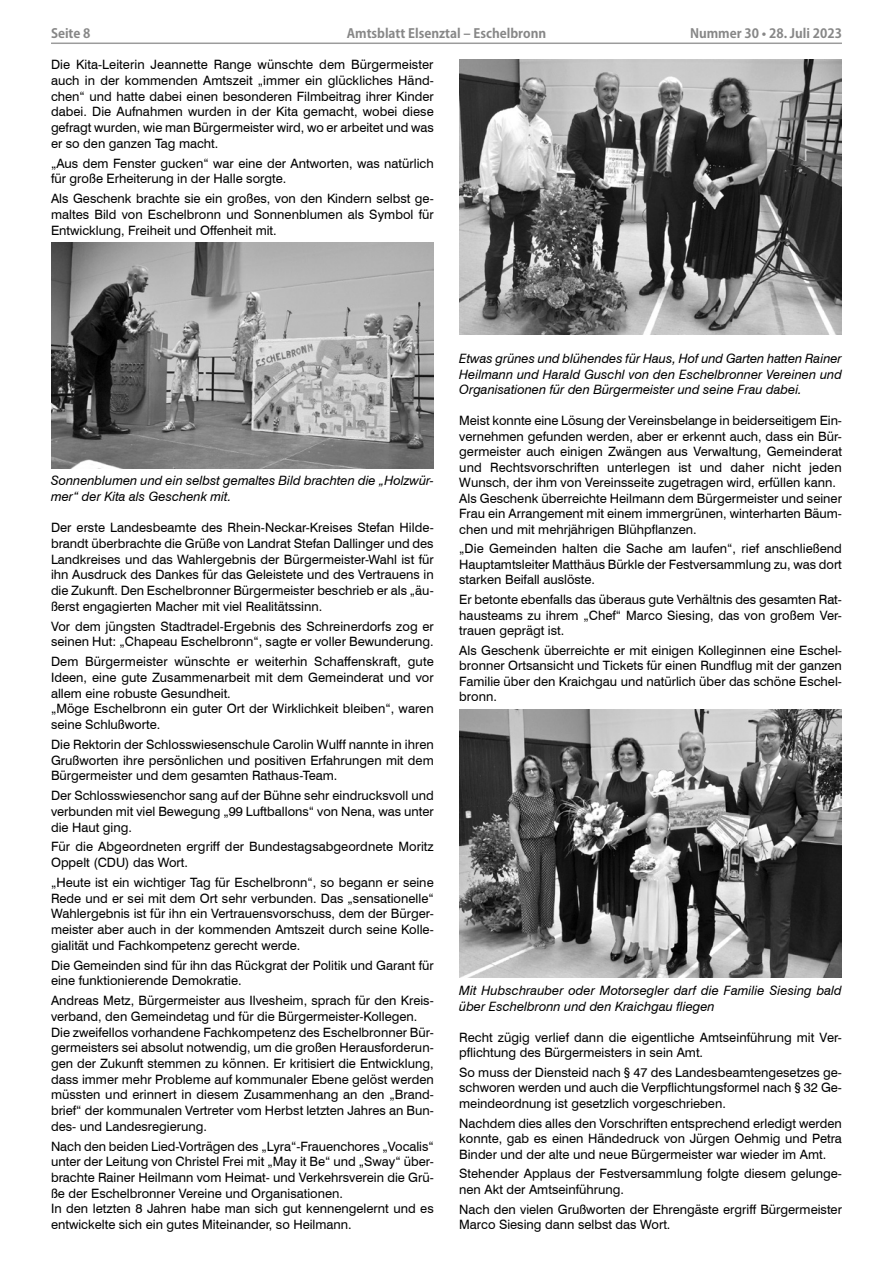
<style>
.page{position:relative;width:893px;height:1263px;background:#fff}
.page>*{position:absolute;margin:0;border:0;box-sizing:border-box;transform-origin:0 0}
.Fließtext_8_5{font:12.9px/15.6px "Swiss 721 BT";color:#000;text-align:justify}
.Fließtext_8_5-2{font:italic 12.9px/15.5px "Swiss 721 BT";color:#000}
.t1{font:700 12.75px "Koz Go Pro";color:#878787}
</style>
<div class="page">
<hr style="left:51px;top:43px;width:791px;height:1px;background:#9c9c9c">
<img style="left:459px;top:60px;width:383px;height:275px">
<img style="left:459px;top:709px;width:383px;height:268px">
<img style="left:51px;top:242px;width:383px;height:226px">
<p class="t1" style="left:51px;top:25px;width:41px">Seite 8</p>
<p class="t1" style="left:347px;top:25px;width:201px">Amtsblatt Elsenztal – Eschelbronn</p>
<p class="t1" style="left:690px;top:25px;width:153px">Nummer 30 • 28. Juli 2023</p>
<p class="Fließtext_8_5" style="left:51px;top:56px;width:384px">Die Kita-Leiterin Jeannette Range wünschte dem Bürgermeister auch in der kommenden Amtszeit „immer ein glückliches Händ&shy;chen“ und hatte dabei einen besonderen Filmbeitrag ihrer Kinder dabei. Die Aufnahmen wurden in der Kita gemacht, wobei diese gefragt wurden, wie man Bürgermeister wird, wo er arbeitet und was er so den ganzen Tag macht.</p>
<p class="Fließtext_8_5" style="left:51px;top:155px;width:384px">„Aus dem Fenster gucken“ war eine der Antworten, was natürlich für große Erheiterung in der Halle sorgte.</p>
<p class="Fließtext_8_5" style="left:51px;top:190px;width:384px">Als Geschenk brachte sie ein großes, von den Kindern selbst ge&shy;maltes Bild von Eschelbronn und Sonnenblumen als Symbol für Entwicklung, Freiheit und Offenheit mit.</p>
<p class="Fließtext_8_5-2" style="left:51px;top:473px;width:384px">Sonnenblumen und ein selbst gemaltes Bild brachten die „Holzwür&shy;mer“ der Kita als Geschenk mit.</p>
<p class="Fließtext_8_5" style="left:51px;top:519px;width:384px">Der erste Landesbeamte des Rhein-Neckar-Kreises Stefan Hilde&shy;brandt überbrachte die Grüße von Landrat Stefan Dallinger und des Landkreises und das Wahlergebnis der Bürgermeister-Wahl ist für ihn Ausdruck des Dankes für das Geleistete und des Vertrauens in die Zukunft. Den Eschelbronner Bürgermeister beschrieb er als „äu&shy;ßerst engagierten Macher mit viel Realitätssinn.</p>
<p class="Fließtext_8_5" style="left:51px;top:618px;width:384px">Vor dem jüngsten Stadtradel-Ergebnis des Schreinerdorfs zog er seinen Hut: „Chapeau Eschelbronn“, sagte er voller Bewunderung.</p>
<p class="Fließtext_8_5" style="left:51px;top:653px;width:384px">Dem Bürgermeister wünschte er weiterhin Schaffenskraft, gute Ideen, eine gute Zusammenarbeit mit dem Gemeinderat und vor allem eine robuste Gesundheit.</p>
<p class="Fließtext_8_5" style="left:51px;top:700px;width:384px">„Möge Eschelbronn ein guter Ort der Wirklichkeit bleiben“, waren seine Schlußworte.</p>
<p class="Fließtext_8_5" style="left:51px;top:736px;width:384px">Die Rektorin der Schlosswiesenschule Carolin Wulff nannte in ihren Grußworten ihre persönlichen und positiven Erfahrungen mit dem Bürgermeister und dem gesamten Rathaus-Team.</p>
<p class="Fließtext_8_5" style="left:51px;top:787px;width:384px">Der Schlosswiesenchor sang auf der Bühne sehr eindrucksvoll und verbunden mit viel Bewegung „99 Luftballons“ von Nena, was unter die Haut ging.</p>
<p class="Fließtext_8_5" style="left:51px;top:838px;width:384px">Für die Abgeordneten ergriff der Bundestagsabgeordnete Moritz<br>Oppelt (CDU) das Wort.</p>
<p class="Fließtext_8_5" style="left:51px;top:874px;width:384px">„Heute ist ein wichtiger Tag für Eschelbronn“, so begann er seine Rede und er sei mit dem Ort sehr verbunden. Das „sensationelle“ Wahlergebnis ist für ihn ein Vertrauensvorschuss, dem der Bürger&shy;meister aber auch in der kommenden Amtszeit durch seine Kolle&shy;gialität und Fachkompetenz gerecht werde.</p>
<p class="Fließtext_8_5" style="left:51px;top:957px;width:384px">Die Gemeinden sind für ihn das Rückgrat der Politik und Garant für eine funktionierende Demokratie.</p>
<p class="Fließtext_8_5" style="left:51px;top:992px;width:384px">Andreas Metz, Bürgermeister aus Ilvesheim, sprach für den Kreis&shy;verband, den Gemeindetag und für die Bürgermeister-Kollegen.</p>
<p class="Fließtext_8_5" style="left:51px;top:1024px;width:384px">Die zweifellos vorhandene Fachkompetenz des Eschelbronner Bür&shy;germeisters sei absolut notwendig, um die großen Herausforderun&shy;gen der Zukunft stemmen zu können. Er kritisiert die Entwicklung, dass immer mehr Probleme auf kommunaler Ebene gelöst werden müssten und erinnert in diesem Zusammenhang an den „Brand&shy;brief“ der kommunalen Vertreter vom Herbst letzten Jahres an Bun&shy;des- und Landesregierung.</p>
<p class="Fließtext_8_5" style="left:51px;top:1138px;width:384px">Nach den beiden Lied-Vorträgen des „Lyra“-Frauenchores „Vocalis“ unter der Leitung von Christel Frei mit „May it Be“ und „Sway“ über&shy;brachte Rainer Heilmann vom Heimat- und Verkehrsverein die Grü&shy;ße der Eschelbronner Vereine und Organisationen.</p>
<p class="Fließtext_8_5" style="left:51px;top:1200px;width:384px">In den letzten 8 Jahren habe man sich gut kennengelernt und es entwickelte sich ein gutes Miteinander, so Heilmann.</p>
<p class="Fließtext_8_5-2" style="left:459px;top:351px;width:384px;text-align:justify">Etwas grünes und blühendes für Haus, Hof und Garten hatten Rainer Heilmann und Harald Guschl von den Eschelbronner Vereinen und Organisationen für den Bürgermeister und seine Frau dabei.</p>
<p class="Fließtext_8_5" style="left:459px;top:412px;width:384px">Meist konnte eine Lösung der Vereinsbelange in beiderseitigem Ein&shy;vernehmen gefunden werden, aber er erkennt auch, dass ein Bür&shy;germeister auch einigen Zwängen aus Verwaltung, Gemeinderat und Rechtsvorschriften unterlegen ist und daher nicht jeden Wunsch, der ihm von Vereinsseite zugetragen wird, erfüllen kann.</p>
<p class="Fließtext_8_5" style="left:459px;top:490px;width:384px">Als Geschenk überreichte Heilmann dem Bürgermeister und seiner Frau ein Arrangement mit einem immergrünen, winterharten Bäum&shy;chen und mit mehrjährigen Blühpflanzen.</p>
<p class="Fließtext_8_5" style="left:459px;top:541px;width:384px">„Die Gemeinden halten die Sache am laufen“, rief anschließend Hauptamtsleiter Matthäus Bürkle der Festversammlung zu, was dort starken Beifall auslöste.</p>
<p class="Fließtext_8_5" style="left:459px;top:591px;width:384px">Er betonte ebenfalls das überaus gute Verhältnis des gesamten Rat&shy;hausteams zu ihrem „Chef“ Marco Siesing, das von großem Ver&shy;trauen geprägt ist.</p>
<p class="Fließtext_8_5" style="left:459px;top:642px;width:384px">Als Geschenk überreichte er mit einigen Kolleginnen eine Eschel&shy;bronner Ortsansicht und Tickets für einen Rundflug mit der ganzen Familie über den Kraichgau und natürlich über das schöne Eschel&shy;bronn.</p>
<p class="Fließtext_8_5-2" style="left:459px;top:982px;width:384px">Mit Hubschrauber oder Motorsegler darf die Familie Siesing bald über Eschelbronn und den Kraichgau fliegen</p>
<p class="Fließtext_8_5" style="left:459px;top:1029px;width:384px">Recht zügig verlief dann die eigentliche Amtseinführung mit Ver&shy;pflichtung des Bürgermeisters in sein Amt.</p>
<p class="Fließtext_8_5" style="left:459px;top:1064px;width:384px">So muss der Diensteid nach § 47 des Landesbeamtengesetzes ge&shy;schworen werden und auch die Verpflichtungsformel nach § 32 Ge&shy;meindeordnung ist gesetzlich vorgeschrieben.</p>
<p class="Fließtext_8_5" style="left:459px;top:1115px;width:384px">Nachdem dies alles den Vorschriften entsprechend erledigt werden konnte, gab es einen Händedruck von Jürgen Oehmig und Petra Binder und der alte und neue Bürgermeister war wieder im Amt.</p>
<p class="Fließtext_8_5" style="left:459px;top:1165px;width:384px">Stehender Applaus der Festversammlung folgte diesem gelunge&shy;nen Akt der Amtseinführung.</p>
<p class="Fließtext_8_5" style="left:459px;top:1201px;width:384px">Nach den vielen Grußworten der Ehrengäste ergriff Bürgermeister<br>Marco Siesing dann selbst das Wort.</p>
</div>
